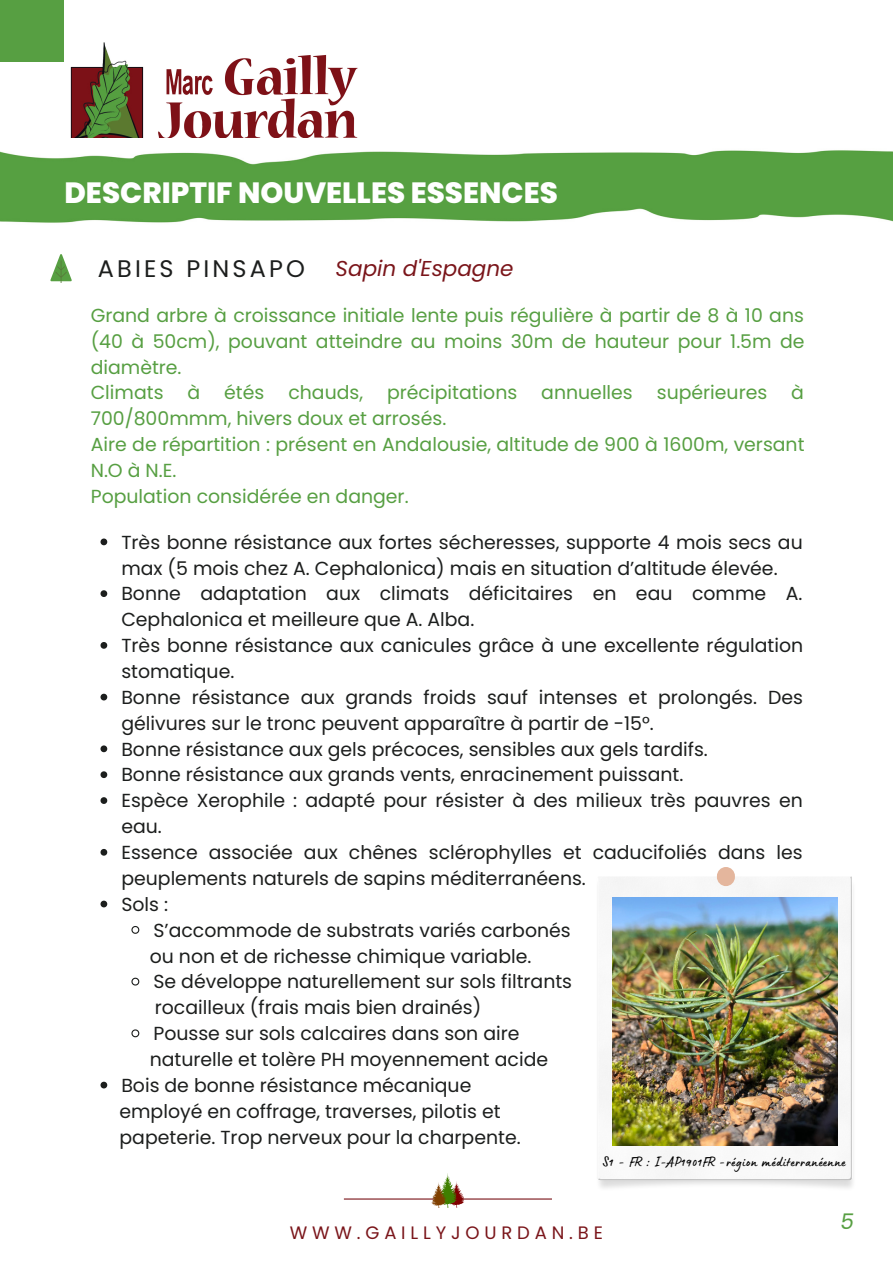
<style>
.page{position:relative;width:893px;height:1264px;background:#fff}
.page>*{position:absolute;margin:0;border:0;box-sizing:border-box;transform-origin:0 0}
.t1{font:800 29.25px "Poppins";color:#fff}
.t2{font:24px "Poppins";letter-spacing:.13em;color:#1c1e1d}
.t3{font:italic 21.45px "Poppins";color:#7a151a}
.t4{font:italic 21.45px "Poppins";color:#579f42}
.t5{font:18.9px/25.8px "Poppins";color:#1c1e1d}
.t6{font:18.9px/25.8px "Poppins";color:#579f42;text-align:justify}
.t7{font:18px "Poppins";letter-spacing:.27em;color:#7a151a}
.t8{font:14.4px "Lumios Marker";letter-spacing:.05em;color:#000}
</style>
<div class="page">
<img style="left:70px;top:42px;width:288px;height:96px">
<div style="left:0;top:0;width:64px;height:62px;background:#579f42"></div>
<svg style="left:100px;top:538px;width:7px;height:7px"></svg>
<svg style="left:100px;top:590px;width:7px;height:7px"></svg>
<svg style="left:100px;top:642px;width:7px;height:6px"></svg>
<svg style="left:100px;top:693px;width:7px;height:7px"></svg>
<svg style="left:100px;top:745px;width:7px;height:7px"></svg>
<svg style="left:100px;top:771px;width:7px;height:7px"></svg>
<svg style="left:100px;top:797px;width:7px;height:7px"></svg>
<svg style="left:100px;top:849px;width:7px;height:6px"></svg>
<svg style="left:100px;top:900px;width:7px;height:7px"></svg>
<svg style="left:131px;top:926px;width:9px;height:8px"></svg>
<svg style="left:131px;top:977px;width:9px;height:9px"></svg>
<svg style="left:131px;top:1029px;width:9px;height:9px"></svg>
<svg style="left:100px;top:1081px;width:7px;height:7px"></svg>
<img style="left:0;top:203px;width:892px;height:20px">
<img style="left:0;top:150px;width:892px;height:53px">
<hr style="left:344px;top:1198px;width:208px;height:1px;background:#7a151a">
<svg style="left:431px;top:1173px;width:33px;height:34px"></svg>
<img style="left:598px;top:876px;width:255px;height:312px">
<div style="left:716px;top:867px;width:18px;height:19px;background:#e4b69d;border-radius:9px"></div>
<svg style="left:50px;top:254px;width:22px;height:28px"></svg>
<img style="left:612px;top:897px;width:225px;height:248px">
<p class="t1" style="left:64px;top:173px;width:495px">DESCRIPTIF NOUVELLES ESSENCES</p>
<p class="t3" style="left:335px;top:253px;width:179px">Sapin d'Espagne</p>
<p class="t2" style="left:98px;top:251px;width:209px">ABIES PINSAPO</p>
<p class="t6" style="left:91px;top:302px;width:715px">Grand arbre à croissance initiale lente puis régulière à partir de 8 à 10 ans (40 à 50cm), pouvant atteindre au moins 30m de hauteur pour 1.5m de diamètre.</p>
<p class="t6" style="left:91px;top:380px;width:74px">Climats</p>
<p class="t6" style="left:187px;top:380px;width:14px">à</p>
<p class="t6" style="left:224px;top:380px;width:42px">étés</p>
<p class="t6" style="left:288px;top:380px;width:76px">chauds,</p>
<p class="t6" style="left:387px;top:380px;width:132px">précipitations</p>
<p class="t6" style="left:541px;top:380px;width:93px">annuelles</p>
<p class="t6" style="left:656px;top:380px;width:112px">supérieures</p>
<p class="t6" style="left:791px;top:380px;width:14px">à</p>
<p class="t6" style="left:91px;top:406px;width:357px">700/800mmm, hivers doux et arrosés.</p>
<p class="t6" style="left:91px;top:431px;width:715px">Aire de répartition : présent en Andalousie, altitude de 900 à 1600m, versant<br>N.O à N.E.</p>
<p class="t6" style="left:91px;top:483px;width:319px">Population considérée en danger.</p>
<p class="t5" style="left:121px;top:529px;width:682px">Très bonne résistance aux fortes sécheresses, supporte 4 mois secs au max (5 mois chez A. Cephalonica) mais en situation d’altitude élevée.</p>
<p class="t5" style="left:121px;top:581px;width:682px">Bonne adaptation aux climats déficitaires en eau comme A.<br>Cephalonica et meilleure que A. Alba.</p>
<p class="t5" style="left:121px;top:632px;width:683px">Très bonne résistance aux canicules grâce à une excellente régulation stomatique.</p>
<p class="t5" style="left:121px;top:684px;width:683px">Bonne résistance aux grands froids sauf intenses et prolongés. Des gélivures sur le tronc peuvent apparaître à partir de -15°.</p>
<p class="t5" style="left:121px;top:736px;width:588px">Bonne résistance aux gels précoces, sensibles aux gels tardifs.</p>
<p class="t5" style="left:121px;top:762px;width:563px">Bonne résistance aux grands vents, enracinement puissant.</p>
<p class="t5" style="left:121px;top:787px;width:683px">Espèce Xerophile : adapté pour résister à des milieux très pauvres en eau.</p>
<p class="t5" style="left:121px;top:839px;width:682px">Essence associée aux chênes sclérophylles et caducifoliés dans les peuplements naturels de sapins méditerranéens.</p>
<p class="t5" style="left:121px;top:891px;width:48px">Sols :</p>
<p class="t5" style="left:153px;top:917px;width:419px">S’accommode de substrats variés carbonés</p>
<p class="t5" style="left:153px;top:968px;width:420px">Se développe naturellement sur sols filtrants</p>
<p class="t5" style="left:153px;top:1020px;width:367px">Pousse sur sols calcaires dans son aire</p>
<p class="t5" style="left:121px;top:1072px;width:351px">Bois de bonne résistance mécanique</p>
<p class="t5" style="left:150px;top:943px;width:383px">ou non et de richesse chimique variable.</p>
<p class="t5" style="left:155px;top:994px;width:328px">rocailleux (frais mais bien drainés)</p>
<p class="t5" style="left:150px;top:1046px;width:400px">naturelle et tolère PH moyennement acide</p>
<p class="t5" style="left:119px;top:1098px;width:382px">employé en coffrage, traverses, pilotis et</p>
<p class="t5" style="left:119px;top:1123px;width:402px">papeterie. Trop nerveux pour la charpente.</p>
<p class="t8" style="left:602px;top:1157px;width:244px">S1 - FR : I-AP1901FR -région méditerranéenne</p>
<p class="t7" style="left:289px;top:1219px;width:315px">WWW.GAILLYJOURDAN.BE</p>
<p class="t4" style="left:840px;top:1206px;width:15px">5</p>
</div>
